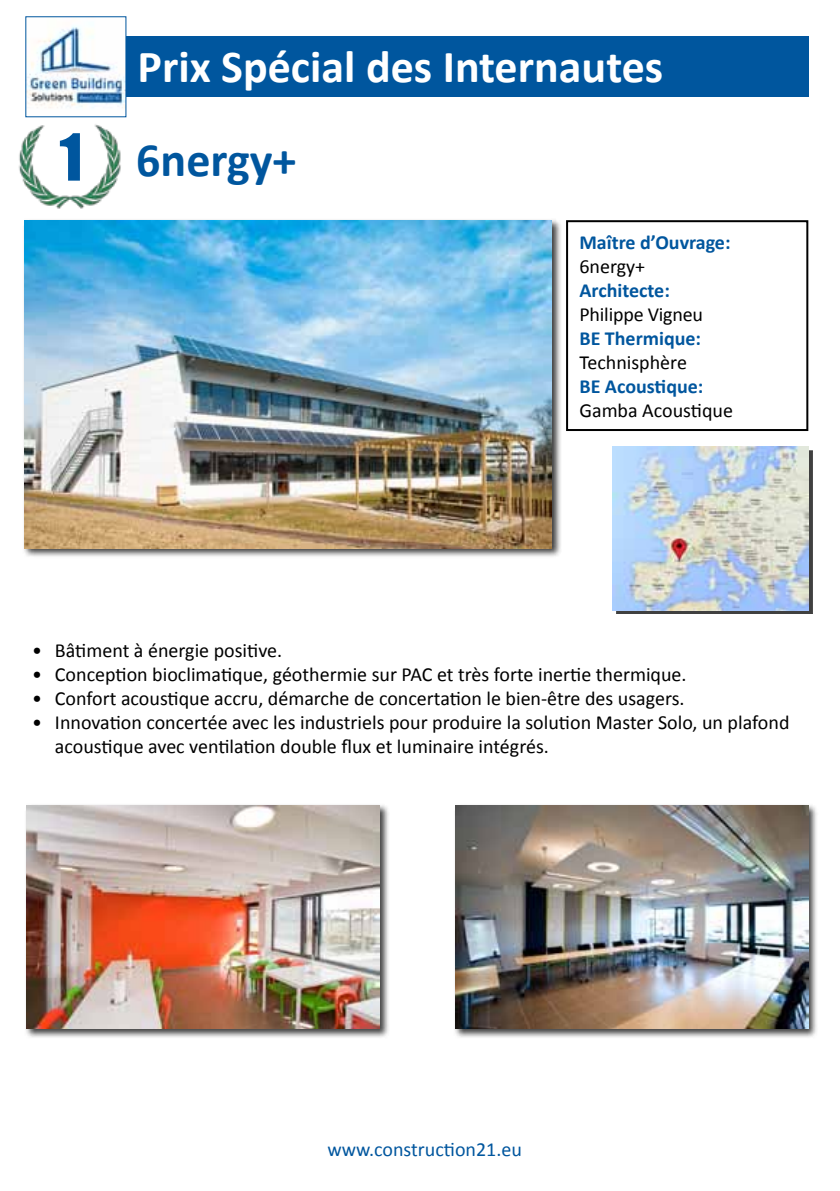
<style>
.page{position:relative;width:840px;height:1191px;background:#fff}
.page>*{position:absolute;margin:0;border:0;box-sizing:border-box;transform-origin:0 0}
.t1{font:700 48px "Calibri";color:#00569e}
.t2{font:700 46px "Calibri";color:#fff}
.t3{font:20px/24px "Calibri";color:#000}
.t4{font:700 20px "Calibri";color:#00569e}
.t5{font:20px "Calibri";color:#00569e}
.s1{font-family:"Impact";font-weight:400;font-size:60px}
</style>
<div class="page">
<img style="left:28px;top:26px;width:96px;height:82px">
<div style="left:126px;top:36px;width:681px;height:60px;background:#00569e"></div>
<div style="left:23px;top:218px;width:538px;height:340px;background:#000;opacity:.75"></div>
<img style="left:25px;top:220px;width:526px;height:328px">
<img style="left:18px;top:124px;width:103px;height:85px">
<div style="left:616px;top:450px;width:195px;height:164px;background:#000;opacity:.75"></div>
<img style="left:612px;top:446px;width:195px;height:164px">
<div style="left:453px;top:802px;width:365px;height:237px;background:#000;opacity:.75"></div>
<img style="left:455px;top:805px;width:352px;height:223px">
<div style="left:565px;top:220px;width:242px;height:211px;border:2px solid #000"></div>
<div style="left:24px;top:802px;width:365px;height:237px;background:#000;opacity:.75"></div>
<img style="left:27px;top:805px;width:352px;height:223px">
<h2 class="t2" style="left:137px;top:37px;width:527px">Prix Spécial des Internautes</h2>
<h1 class="t1" style="left:59px;top:129px;width:238px"><span class="s1">1</span> 6nergy+</h1>
<p class="t4" style="left:579px;top:229px;width:152px">Maître d’Ouvrage:</p>
<p class="t3" style="left:579px;top:254px;width:67px">6nergy+</p>
<p class="t4" style="left:579px;top:277px;width:92px">Architecte:</p>
<p class="t3" style="left:579px;top:302px;width:125px">Philippe Vigneu</p>
<p class="t4" style="left:579px;top:325px;width:123px">BE Thermique:</p>
<p class="t3" style="left:579px;top:350px;width:109px">Technisphère</p>
<p class="t4" style="left:579px;top:373px;width:125px">BE Acoustique:</p>
<p class="t3" style="left:579px;top:398px;width:155px">Gamba Acoustique</p>
<p class="t3" style="left:32px;top:638px;width:251px">• Bâtiment à énergie positive.</p>
<p class="t3" style="left:32px;top:662px;width:655px">• Conception bioclimatique, géothermie sur PAC et très forte inertie thermique.</p>
<p class="t3" style="left:32px;top:686px;width:653px">• Confort acoustique accru, démarche de concertation le bien-être des usagers.</p>
<p class="t3" style="left:55px;top:710px;width:735px;text-indent:-23px">• Innovation concertée avec les industriels pour produire la solution Master Solo, un plafond acoustique avec ventilation double flux et luminaire intégrés.</p>
<p class="t5" style="left:327px;top:1136px;width:196px">www.construction21.eu</p>
</div>
